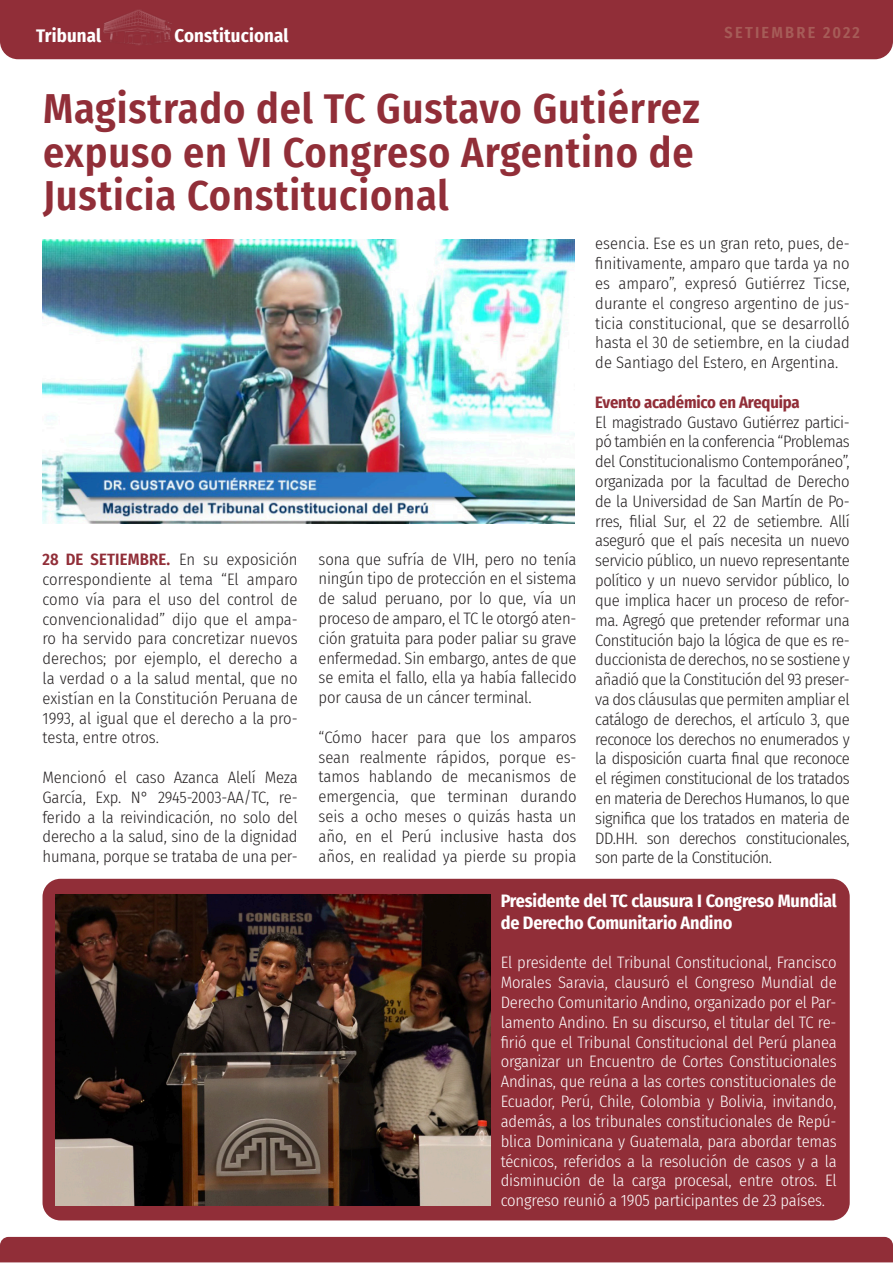
<style>
.page{position:relative;width:893px;height:1263px;background:#fff}
.page>*{position:absolute;margin:0;border:0;box-sizing:border-box;transform-origin:0 0}
.t1{font:600 42px "Fira Sans Condensed";letter-spacing:.02em;color:#912e38}
.t2{font:700 18.6px "Fira Sans Condensed";letter-spacing:.01em;color:#fff}
.t3{font:700 18px/21.6px "Fira Sans Condensed";letter-spacing:-.01em;color:#fff}
.t4{font:300 16.5px/19.8px "Fira Sans Condensed";letter-spacing:-.01em;color:#231f20;text-align:justify}
.t5{font:300 16.5px/19.8px "Fira Sans Condensed";letter-spacing:-.01em;color:#fff;text-align:justify}
.t6{font:700 16.5px "Fira Sans Condensed";letter-spacing:-.01em;color:#912e38}
.t7{font:600 16.05px "Fira Sans Condensed";letter-spacing:.14em;color:#a65c58}
.s1{font-weight:600;color:#912e38}
</style>
<div class="page">
<div style="left:43px;top:879px;width:807px;height:341px;background:#912e38;border-radius:18px"></div>
<div style="left:0;top:0;width:893px;height:59px;background:#912e38"></div>
<img style="left:103px;top:9px;width:71px;height:37px">
<div style="left:0;top:1237px;width:893px;height:25px;background:#912e38"></div>
<img style="left:43px;top:239px;width:531px;height:284px">
<img style="left:55px;top:895px;width:435px;height:310px">
<p class="t2" style="left:36px;top:20px;width:67px">Tribunal</p>
<p class="t2" style="left:175px;top:20px;width:115px">Constitucional</p>
<p class="t7" style="left:725px;top:20px;width:137px">SETIEMBRE 2022</p>
<p class="t1" style="left:43px;top:74px;width:658px">Magistrado del TC Gustavo Gutiérrez</p>
<p class="t1" style="left:43px;top:118px;width:652px">expuso en VI Congreso Argentino de</p>
<p class="t1" style="left:43px;top:161px;width:407px">Justicia Constitucional</p>
<p class="t4" style="left:43px;top:549px;width:257px"><span class="s1">28 DE SETIEMBRE.</span> En su exposición correspondiente al tema “El amparo como vía para el uso del control de convencionalidad” dijo que el ampa&shy;ro ha servido para concretizar nuevos derechos; por ejemplo, el derecho a la verdad o a la salud mental, que no existían en la Constitución Peruana de 1993, al igual que el derecho a la pro&shy;testa, entre otros.</p>
<p class="t4" style="left:43px;top:767px;width:257px">Mencionó el caso Azanca Alelí Meza García, Exp. N° 2945-2003-AA/TC, re&shy;ferido a la reivindicación, no solo del derecho a la salud, sino de la dignidad humana, porque se trataba de una per-</p>
<p class="t4" style="left:595px;top:234px;width:256px">esencia. Ese es un gran reto, pues, de&shy;finitivamente, amparo que tarda ya no es amparo”, expresó Gutiérrez Ticse, durante el congreso argentino de jus&shy;ticia constitucional, que se desarrolló hasta el 30 de setiembre, en la ciudad de Santiago del Estero, en Argentina.</p>
<p class="t6" style="left:595px;top:388px;width:206px">Evento académico en Arequipa</p>
<p class="t4" style="left:595px;top:412px;width:256px">El magistrado Gustavo Gutiérrez partici&shy;pó también en la conferencia “Problemas del Constitucionalismo Contemporáneo”, organizada por la facultad de Derecho de la Universidad de San Martín de Po&shy;rres, filial Sur, el 22 de setiembre. Allí aseguró que el país necesita un nuevo servicio público, un nuevo representante político y un nuevo servidor público, lo que implica hacer un proceso de refor&shy;ma. Agregó que pretender reformar una Constitución bajo la lógica de que es re&shy;duccionista de derechos, no se sostiene y añadió que la Constitución del 93 preser&shy;va dos cláusulas que permiten ampliar el catálogo de derechos, el artículo 3, que reconoce los derechos no enumerados y la disposición cuarta final que reconoce el régimen constitucional de los tratados en materia de Derechos Humanos, lo que significa que los tratados en materia de DD.HH. son derechos constitucionales, son parte de la Constitución.</p>
<p class="t4" style="left:319px;top:549px;width:259px">sona que sufría de VIH, pero no tenía ningún tipo de protección en el sistema de salud peruano, por lo que, vía un proceso de amparo, el TC le otorgó aten&shy;ción gratuita para poder paliar su grave enfermedad. Sin embargo, antes de que se emita el fallo, ella ya había fallecido por causa de un cáncer terminal.</p>
<p class="t4" style="left:319px;top:727px;width:259px">“Cómo hacer para que los amparos sean realmente rápidos, porque es&shy;tamos hablando de mecanismos de emergencia, que terminan durando seis a ocho meses o quizás hasta un año, en el Perú inclusive hasta dos años, en realidad ya pierde su propia</p>
<p class="t3" style="left:501px;top:889px;width:337px">Presidente del TC clausura I Congreso Mundial de Derecho Comunitario Andino</p>
<p class="t5" style="left:501px;top:953px;width:337px">El presidente del Tribunal Constitucional, Francisco Morales Saravia, clausuró el Congreso Mundial de Derecho Comunitario Andino, organizado por el Par&shy;lamento Andino. En su discurso, el titular del TC re&shy;firió que el Tribunal Constitucional del Perú planea organizar un Encuentro de Cortes Constitucionales Andinas, que reúna a las cortes constitucionales de Ecuador, Perú, Chile, Colombia y Bolivia, invitando, además, a los tribunales constitucionales de Repú&shy;blica Dominicana y Guatemala, para abordar temas técnicos, referidos a la resolución de casos y a la disminución de la carga procesal, entre otros. El congreso reunió a 1905 participantes de 23 países.</p>
</div>
